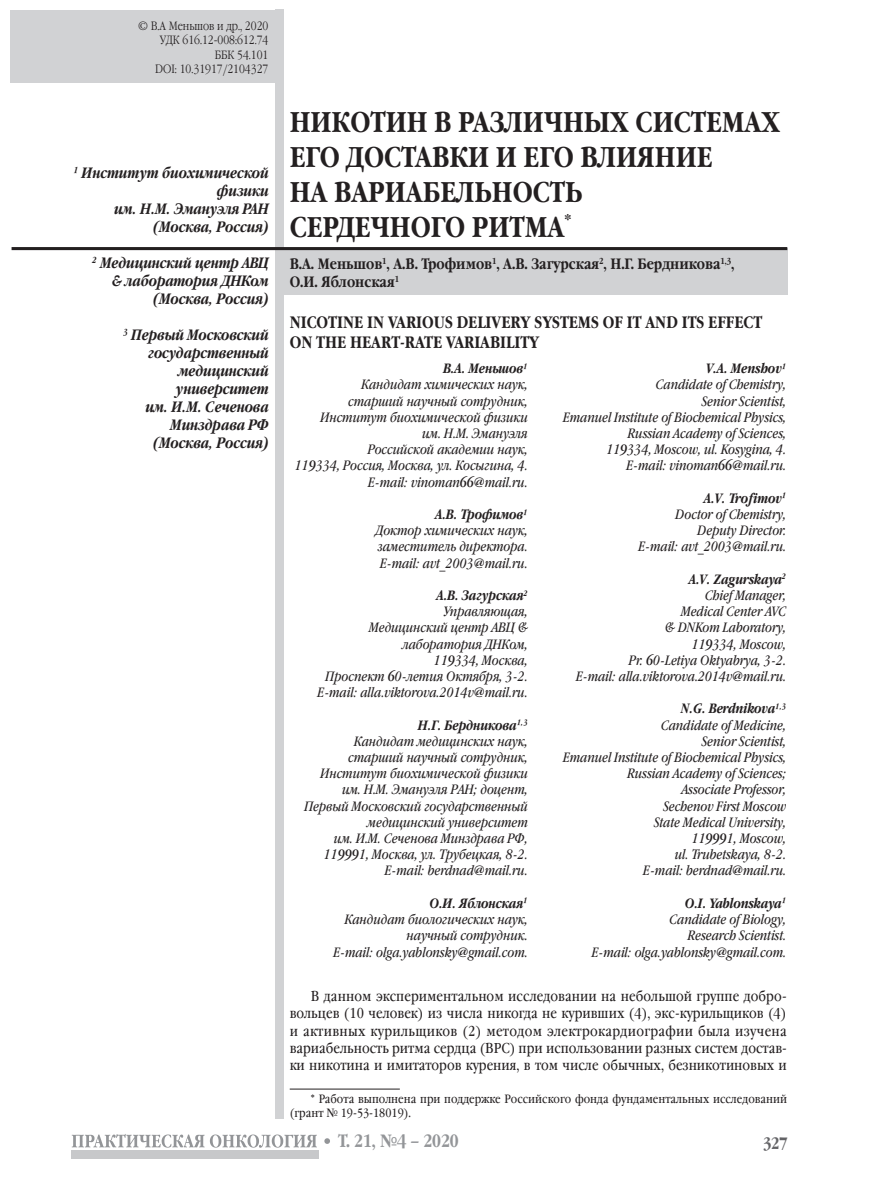
<style>
.page{position:relative;width:872px;height:1191px;background:#fff}
.page>*{position:absolute;margin:0;border:0;box-sizing:border-box;transform-origin:0 0}
.t1{font:700 28.5px/35.2px "Garamond Narrow C";color:#231f20}
.t2{font:700 17.85px "Garamond Narrow C";color:#939598}
.t3{font:700 16.5px/19.8px "Garamond Narrow C";color:#231f20}
.t4{font:700 16.5px "Garamond Narrow C";color:#636366}
.t5{font:italic 700 15px/18px "Garamond Narrow C";color:#231f20;text-align:right}
.t6{font:700 15px/18px "Garamond Narrow C";color:#231f20}
.t7{font:14.25px/17.1px "Garamond Book Narrow C";color:#231f20;text-align:justify}
.t8{font:italic 13.5px/16.2px "Garamond Book Narrow C";color:#231f20;text-align:right}
.t9{font:italic 700 13.5px "Garamond Narrow C";color:#231f20}
.t10{font:12px/14.4px "Garamond Book Narrow C";color:#231f20}
.t11{font:300 12px/14.4px "Garamond Narrow C";color:#231f20;text-align:right}
</style>
<div class="page">
<div style="left:275px;top:10px;width:8px;height:1108px;background:#d1d2d4"></div>
<div style="left:11px;top:10px;width:269px;height:72px;background:#d1d2d4"></div>
<div style="left:283px;top:248px;width:504px;height:47px;background:#d1d2d4"></div>
<hr style="left:12px;top:247px;width:775px;height:3px;background:#231f20">
<div style="left:71px;top:1150px;width:247px;height:8px;background:#c7c8ca"></div>
<svg style="left:72px;top:1134px;width:258px;height:13px"></svg>
<hr style="left:290px;top:1088px;width:110px;height:1px;background:#231f20">
<p class="t11" style="left:138px;top:19px;width:132px">© В.А Меньшов и др., 2020<br>УДК 616.12-008:612.74<br>ББК 54.101<br>DOI: 10.31917/2104327</p>
<p class="t5" style="left:73px;top:165px;width:197px"><sup>1</sup> Институт биохимической физики<br>им. Н.М. Эмануэля РАН (Москва, Россия)</p>
<p class="t5" style="left:92px;top:255px;width:178px"><sup>2</sup> Медицинский центр АВЦ &amp; лаборатория ДНКом (Москва, Россия)</p>
<p class="t5" style="left:123px;top:327px;width:147px"><sup>3</sup> Первый Московский государственный медицинский университет<br>им. И.М. Сеченова<br>Минздрава РФ (Москва, Россия)</p>
<h1 class="t1" style="left:290px;top:105px;width:492px">НИКОТИН В РАЗЛИЧНЫХ СИСТЕМАХ<br>ЕГО ДОСТАВКИ И ЕГО ВЛИЯНИЕ<br>НА ВАРИАБЕЛЬНОСТЬ<br>СЕРДЕЧНОГО РИТМА<sup>*</sup></h1>
<p class="t6" style="left:290px;top:255px;width:446px">В.А. Меньшов<sup>1</sup>, А.В. Трофимов<sup>1</sup>, А.В. Загурская<sup>2</sup>, Н.Г. Бердникова<sup>1,3</sup>,<br>О.И. Яблонская<sup>1</sup></p>
<p class="t3" style="left:290px;top:312px;width:474px">NICOTINE IN VARIOUS DELIVERY SYSTEMS OF IT AND ITS EFFECT<br>ON THE HEART-RATE VARIABILITY</p>
<p class="t9" style="left:443px;top:361px;width:86px">В.А. Меньшов<sup>1</sup></p>
<p class="t8" style="left:295px;top:377px;width:234px">Кандидат химических наук,<br>старший научный сотрудник,<br>Институт биохимической физики<br>им. Н.М. Эмануэля<br>Российской академии наук,<br>119334, Россия, Москва, ул. Косыгина, 4.<br>E-mail: vinoman66@mail.ru.</p>
<p class="t9" style="left:435px;top:506px;width:94px">А.В. Трофимов<sup>1</sup></p>
<p class="t8" style="left:376px;top:523px;width:154px;text-align:justify">Доктор химических наук, заместитель директора.<br>E-mail: avt_2003@mail.ru.</p>
<p class="t9" style="left:437px;top:587px;width:93px">А.В. Загурская<sup>2</sup></p>
<p class="t8" style="left:317px;top:604px;width:212px">Управляющая,<br>Медицинский центр АВЦ &amp; лаборатория ДНКом,<br>119334, Москва,<br>Проспект 60-летия Октября, 3-2.<br>E-mail: alla.viktorova.2014v@mail.ru.</p>
<p class="t9" style="left:418px;top:717px;width:111px">Н.Г. Бердникова<sup>1,3</sup></p>
<p class="t8" style="left:304px;top:733px;width:225px">Кандидат медицинских наук, старший научный сотрудник,<br>Институт биохимической физики им. Н.М. Эмануэля РАН; доцент,<br>Первый Московский государственный медицинский университет<br>им. И.М. Сеченова Минздрава РФ,<br>119991, Москва, ул. Трубецкая, 8-2.<br>E-mail: berdnad@mail.ru.</p>
<p class="t9" style="left:430px;top:895px;width:100px">О.И. Яблонская<sup>1</sup></p>
<p class="t8" style="left:333px;top:912px;width:196px">Кандидат биологических наук, научный сотрудник.<br>E-mail: olga.yablonsky@gmail.com.</p>
<p class="t9" style="left:706px;top:361px;width:81px">V.A. Menshov<sup>1</sup></p>
<p class="t8" style="left:563px;top:377px;width:225px">Candidate of Chemistry,<br>Senior Scientist,<br>Emanuel Institute of Biochemical Physics,<br>Russian Academy of Sciences,<br>119334, Moscow, ul. Kosygina, 4.<br>E-mail: vinoman66@mail.ru.</p>
<p class="t9" style="left:704px;top:490px;width:83px">A.V. Trofimov<sup>1</sup></p>
<p class="t8" style="left:638px;top:507px;width:149px">Doctor of Chemistry,<br>Deputy Director.<br>E-mail: avt_2003@mail.ru.</p>
<p class="t9" style="left:689px;top:571px;width:99px">A.V. Zagurskaya<sup>2</sup></p>
<p class="t8" style="left:576px;top:588px;width:212px">Chief Manager,<br>Medical Center AVC<br>&amp; DNKom Laboratory,<br>119334, Moscow,<br>Pr. 60-Letiya Oktyabrya, 3-2.<br>E-mail: alla.viktorova.2014v@mail.ru.</p>
<p class="t9" style="left:681px;top:701px;width:107px">N.G. Berdnikova<sup>1,3</sup></p>
<p class="t8" style="left:563px;top:717px;width:225px">Candidate of Medicine,<br>Senior Scientist,<br>Emanuel Institute of Biochemical Physics,<br>Russian Academy of Sciences;<br>Associate Professor,<br>Sechenov First Moscow<br>State Medical University,<br>119991, Moscow,<br>ul. Trubetskaya, 8-2.<br>E-mail: berdnad@mail.ru.</p>
<p class="t9" style="left:685px;top:895px;width:103px">O.I. Yablonskaya<sup>1</sup></p>
<p class="t8" style="left:592px;top:912px;width:196px">Candidate of Biology,<br>Research Scientist.<br>E-mail: olga.yablonsky@gmail.com.</p>
<p class="t7" style="left:290px;top:988px;width:499px;text-indent:21px">В данном экспериментальном исследовании на небольшой группе добро&shy;вольцев (10 человек) из числа никогда не куривших (4), экс-курильщиков (4) и активных курильщиков (2) методом электрокардиографии была изучена вариабельность ритма сердца (ВРС) при использовании разных систем достав&shy;ки никотина и имитаторов курения, в том числе обычных, безникотиновых и</p>
<p class="t10" style="left:290px;top:1091px;width:499px;text-indent:21px">* Работа выполнена при поддержке Российского фонда фундаментальных исследований (грант № 19-53-18019).</p>
<h2 class="t2" style="left:338px;top:1131px;width:122px">Т. 21, №4 – 2020</h2>
<p class="t4" style="left:763px;top:1133px;width:26px">327</p>
</div>
